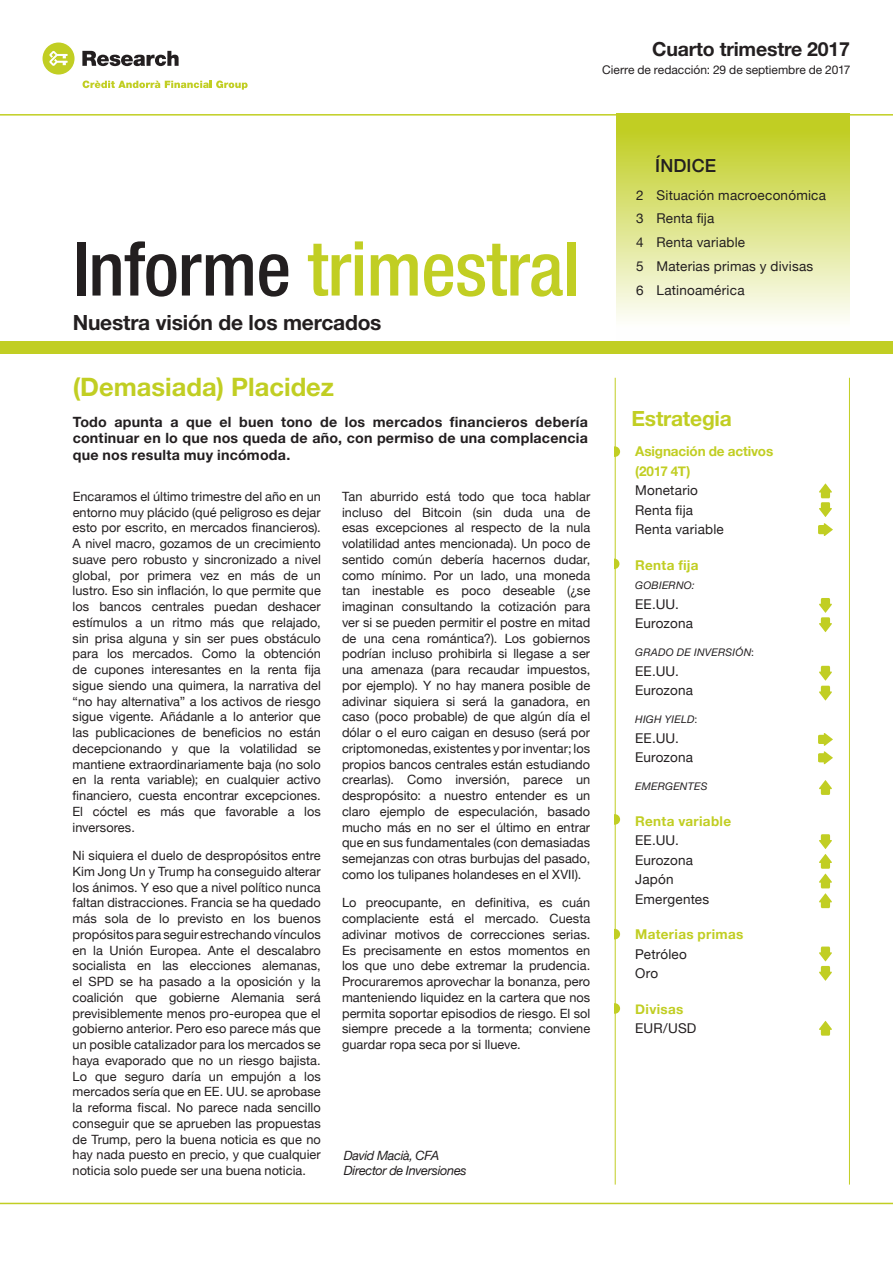
<style>
.page{position:relative;width:893px;height:1263px;background:#fff}
.page>*{position:absolute;margin:0;border:0;box-sizing:border-box;transform-origin:0 0}
.t1{font:500 condensed 75px "Helvetica Neue";letter-spacing:-.01em;color:#c1ce23}
.t2{font:700 25.5px "Helvetica Neue LT Std";color:#c1ce23}
.t3{font:700 21px "Helvetica Neue LT Std";letter-spacing:-.01em;color:#231f20}
.t4{font:700 21px "Helvetica Neue LT Std";letter-spacing:-.01em;color:#c1ce23}
.t5{font:700 19.5px "Helvetica Neue LT Std";letter-spacing:-.01em;color:#231f20}
.t6{font:500 18px "Helvetica Neue";letter-spacing:.005em;color:#231f20}
.t7{font:700 14.25px/16.5px "Helvetica Neue LT Std";letter-spacing:.015em;color:#231f20;text-align:justify}
.t8{font:13.5px/19.5px "Helvetica Neue";letter-spacing:.015em;color:#231f20}
.t9{font:700 13.5px "Helvetica Neue";letter-spacing:.02em;color:#c1ce23}
.t10{font:700 13.5px/19.5px "Helvetica Neue";letter-spacing:-.01em;color:#c1ce23}
.t11{font:12.75px/15.8px "Helvetica Neue";letter-spacing:.005em;color:#231f20;text-align:justify}
.t12{font:italic 12.75px/15px "Helvetica Neue";letter-spacing:-.025em;color:#231f20}
.t13{font:12px "Helvetica Neue LT Std";letter-spacing:-.005em;color:#231f20}
.t14{font:italic 10.5px "Helvetica Neue";letter-spacing:.025em;color:#231f20}
.s1{color:#231f20}
.s2{font-style:normal}
</style>
<div class="page">
<div style="left:617px;top:114px;width:233px;height:227px;background:linear-gradient(to bottom,#bdca14,#fff)"></div>
<hr style="left:0;top:1203px;width:893px;height:1px;background:#c1ce23">
<div style="left:0;top:341px;width:893px;height:13px;background:#c1ce23"></div>
<hr style="left:0;top:114px;width:893px;height:2px;background:#c1ce23">
<hr style="left:849px;top:378px;width:1px;height:806px;background:#c1ce23">
<hr style="left:615px;top:378px;width:1px;height:806px;background:#c1ce23">
<svg style="left:615px;top:446px;width:5px;height:11px"></svg>
<svg style="left:616px;top:559px;width:3px;height:10px"></svg>
<svg style="left:615px;top:814px;width:5px;height:11px"></svg>
<svg style="left:616px;top:929px;width:4px;height:10px"></svg>
<svg style="left:615px;top:1003px;width:5px;height:11px"></svg>
<svg style="left:83px;top:81px;width:165px;height:9px"></svg>
<svg style="left:82px;top:51px;width:97px;height:15px"></svg>
<div style="left:43px;top:43px;width:32px;height:32px;background:#c1ce23;border-radius:50%"></div>
<svg style="left:49px;top:51px;width:19px;height:15px"></svg>
<svg style="left:818px;top:523px;width:15px;height:13px"></svg>
<svg style="left:819px;top:483px;width:13px;height:34px"></svg>
<svg style="left:819px;top:1021px;width:13px;height:15px"></svg>
<svg style="left:819px;top:598px;width:13px;height:34px"></svg>
<svg style="left:819px;top:946px;width:13px;height:35px"></svg>
<svg style="left:819px;top:780px;width:13px;height:15px"></svg>
<svg style="left:819px;top:666px;width:13px;height:34px"></svg>
<svg style="left:818px;top:733px;width:15px;height:31px"></svg>
<svg style="left:819px;top:834px;width:13px;height:74px"></svg>
<h3 class="t5" style="left:652px;top:37px;width:199px">Cuarto trimestre 2017</h3>
<p class="t13" style="left:602px;top:63px;width:250px">Cierre de redacción: 29 de septiembre de 2017</p>
<h1 class="t1" style="left:73px;top:224px;width:508px"><span class="s1">Informe</span> trimestral</h1>
<h3 class="t3" style="left:73px;top:310px;width:310px">Nuestra visión de los mercados</h3>
<h2 class="t2" style="left:73px;top:371px;width:263px">(Demasiada) Placidez</h2>
<p class="t7" style="left:73px;top:413px;width:517px">Todo apunta a que el buen tono de los mercados financieros debería continuar en lo que nos queda de año, con permiso de una complacencia que nos resulta muy incómoda.</p>
<p class="t11" style="left:73px;top:489px;width:250px">Encaramos el último trimestre del año en un entorno muy plácido (qué peligroso es dejar esto por escrito, en mercados financieros).<br>A nivel macro, gozamos de un crecimiento suave pero robusto y sincronizado a nivel global, por primera vez en más de un lustro. Eso sin inflación, lo que permite que los bancos centrales puedan deshacer estímulos a un ritmo más que relajado, sin prisa alguna y sin ser pues obstáculo para los mercados. Como la obtención de cupones interesantes en la renta fija sigue siendo una quimera, la narrativa del “no hay alternativa” a los activos de riesgo sigue vigente. Añádanle a lo anterior que las publicaciones de beneficios no están decepcionando y que la volatilidad se mantiene extraordinariamente baja (no solo en la renta variable); en cualquier activo financiero, cuesta encontrar excepciones.<br>El cóctel es más que favorable a los inversores.</p>
<p class="t11" style="left:73px;top:848px;width:250px">Ni siquiera el duelo de despropósitos entre Kim Jong Un y Trump ha conseguido alterar los ánimos. Y eso que a nivel político nunca faltan distracciones. Francia se ha quedado más sola de lo previsto en los buenos propósitos para seguir estrechando vínculos en la Unión Europea. Ante el descalabro socialista en las elecciones alemanas, el SPD se ha pasado a la oposición y la coalición que gobierne Alemania será previsiblemente menos pro-europea que el gobierno anterior. Pero eso parece más que un posible catalizador para los mercados se haya evaporado que no un riesgo bajista.<br>Lo que seguro daría un empujón a los mercados sería que en EE. UU. se aprobase la reforma fiscal. No parece nada sencillo conseguir que se aprueben las propuestas de Trump, pero la buena noticia es que no hay nada puesto en precio, y que cualquier noticia solo puede ser una buena noticia.</p>
<p class="t11" style="left:342px;top:489px;width:250px">Tan aburrido está todo que toca hablar incluso del Bitcoin (sin duda una de esas excepciones al respecto de la nula volatilidad antes mencionada). Un poco de sentido común debería hacernos dudar, como mínimo. Por un lado, una moneda tan inestable es poco deseable (¿se imaginan consultando la cotización para ver si se pueden permitir el postre en mitad de una cena romántica?). Los gobiernos podrían incluso prohibirla si llegase a ser una amenaza (para recaudar impuestos, por ejemplo). Y no hay manera posible de adivinar siquiera si será la ganadora, en caso (poco probable) de que algún día el dólar o el euro caigan en desuso (será por criptomonedas, existentes y porinventar; los propios bancos centrales están estudiando crearlas). Como inversión, parece un despropósito: a nuestro entender es un claro ejemplo de especulación, basado mucho más en no ser el último en entrar que en sus fundamentales (con demasiadas semejanzas con otras burbujas del pasado, como los tulipanes holandeses en el XVII).</p>
<p class="t11" style="left:342px;top:895px;width:250px">Lo preocupante, en definitiva, es cuán complaciente está el mercado. Cuesta adivinar motivos de correcciones serias.<br>Es precisamente en estos momentos en los que uno debe extremar la prudencia.<br>Procuraremos aprovechar la bonanza, pero manteniendo liquidez en la cartera que nos permita soportar episodios de riesgo. El sol siempre precede a la tormenta; conviene guardar ropa seca por si llueve.</p>
<p class="t12" style="left:344px;top:1148px;width:124px">David Macià, CFA<br>Director de Inversiones</p>
<h3 class="t6" style="left:655px;top:151px;width:62px">ÍNDICE</h3>
<p class="t8" style="left:636px;top:184px;width:191px;line-height:23.7px">2 Situación macroeconómica<br>3 Renta fija<br>4 Renta variable<br>5 Materias primas y divisas<br>6 Latinoamérica</p>
<h3 class="t4" style="left:631px;top:405px;width:102px">Estrategia</h3>
<p class="t10" style="left:635px;top:442px;width:140px">Asignación de activos (2017 4T)</p>
<p class="t8" style="left:635px;top:481px;width:90px">Monetario<br>Renta fija<br>Renta variable</p>
<p class="t9" style="left:635px;top:554px;width:65px">Renta fija</p>
<p class="t14" style="left:635px;top:578px;width:61px">GOBIERNO:</p>
<p class="t8" style="left:635px;top:595px;width:59px">EE.UU.<br>Eurozona</p>
<p class="t14" style="left:635px;top:645px;width:120px">GRADO DE INVERSIÓN<span class="s2">:</span></p>
<p class="t8" style="left:635px;top:662px;width:59px">EE.UU.<br>Eurozona</p>
<p class="t14" style="left:635px;top:712px;width:64px">HIGH YIELD<span class="s2">:</span></p>
<p class="t8" style="left:635px;top:729px;width:59px">EE.UU.<br>Eurozona</p>
<p class="t14" style="left:635px;top:779px;width:74px">EMERGENTES</p>
<p class="t9" style="left:635px;top:810px;width:97px">Renta variable</p>
<p class="t8" style="left:635px;top:831px;width:76px">EE.UU.<br>Eurozona<br>Japón<br>Emergentes</p>
<p class="t9" style="left:635px;top:924px;width:110px">Materias primas</p>
<p class="t8" style="left:635px;top:945px;width:53px">Petróleo<br>Oro</p>
<p class="t9" style="left:635px;top:998px;width:50px">Divisas</p>
<p class="t8" style="left:635px;top:1019px;width:63px">EUR/USD</p>
</div>
